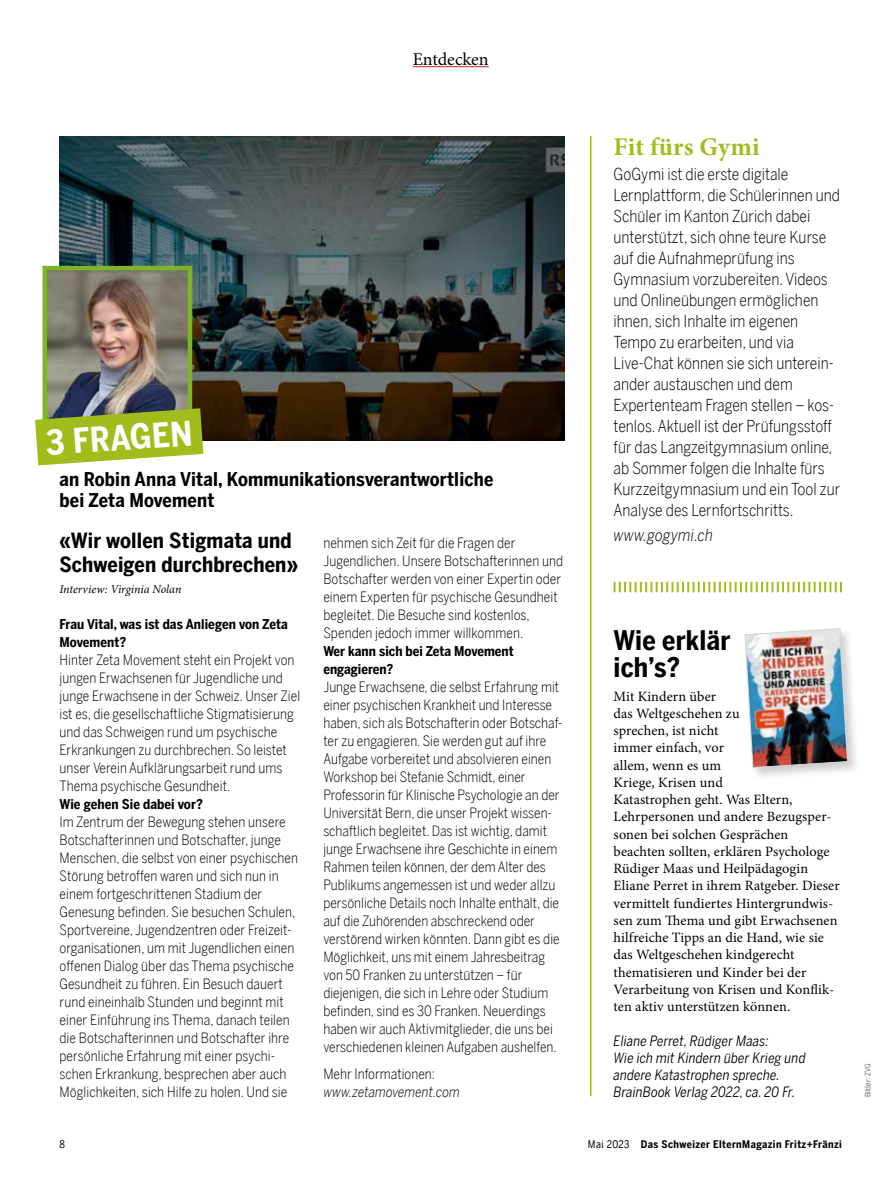
<style>
.page{position:relative;width:893px;height:1191px;background:#fff}
.page>*{position:absolute;margin:0;border:0;box-sizing:border-box;transform-origin:0 0}
.t1{font:700 34.05px "Benton Sans Cond";color:#fff}
.t2{font:700 27px/27px "Benton Sans Cond";letter-spacing:.005em;color:#000}
.t3{font:700 25.5px "Minion Pro";letter-spacing:.01em;color:#a0bd1b}
.t4{font:700 21px/24px "Benton Sans Cond";letter-spacing:.01em;color:#000}
.t5{font:700 18.9px/20.7px "Benton Sans Cond";letter-spacing:.01em;color:#000}
.t6{font:18px "Minion Pro";letter-spacing:-.005em;color:#000}
.t7{font:300 16.5px/21px "Benton Sans Cond";color:#000}
.t8{font:italic 300 16.5px "Benton Sans Cond";letter-spacing:.01em;color:#000}
.t9{font:300 14.25px/18px "Benton Sans Cond";color:#000}
.t10{font:14.25px/17.2px "Minion Pro";letter-spacing:.005em;color:#000}
.t11{font:italic 14.25px/17.2px "Benton Sans Cond";letter-spacing:.005em;color:#000}
.t12{font:italic 300 14.25px "Benton Sans Cond";letter-spacing:.005em;color:#000}
.t13{font:700 13.5px/18px "Benton Sans Cond";color:#000}
.t14{font:italic 12px "Minion Pro";letter-spacing:-.005em;color:#000}
.t15{font:700 10.5px "Benton Sans Cond";letter-spacing:.04em;color:#000}
.t16{font:10.5px "Benton Sans Cond";color:#000}
.t17{font:7.5px "Benton Sans Cond";letter-spacing:.01em;color:#6d6c6c}
.s1{font-weight:400}
</style>
<div class="page">
<hr style="left:413px;top:66px;width:76px;height:1px;background:#d22221">
<img style="left:60px;top:136px;width:505px;height:304px">
<img style="left:48px;top:271px;width:139px;height:137px">
<div style="left:43px;top:266px;width:149px;height:162px;border:4px solid #7eb528"></div>
<svg style="left:35px;top:408px;width:168px;height:57px;background:#a2ba3b"></svg>
<hr style="left:590px;top:136px;width:1px;height:960px;background:#a0bd1b">
<svg style="left:613px;top:582px;width:229px;height:10px"></svg>
<div style="left:743px;top:626px;width:118px;height:154px;background:#000;opacity:.2"></div>
<img style="left:745px;top:628px;width:103px;height:140px">
<p class="t6" style="left:413px;top:47px;width:78px">Entdecken</p>
<h1 class="t1" style="left:45px;top:423px;width:148px;rotate:-4deg">3 FRAGEN</h1>
<h3 class="t5" style="left:60px;top:468px;width:435px">an Robin Anna Vital, Kommunikationsverantwortliche bei Zeta Movement</h3>
<p class="t9" style="left:323px;top:534px;width:241px">nehmen sich Zeit für die Fragen der Jugendlichen. Unsere Botschafterinnen und Botschafter werden von einer Expertin oder einem Experten für psychische Gesundheit begleitet. Die Besuche sind kostenlos, Spenden jedoch immer willkommen.</p>
<p class="t13" style="left:323px;top:642px;width:192px">Wer kann sich bei Zeta Movement engagieren?</p>
<p class="t9" style="left:323px;top:678px;width:241px">Junge Erwachsene, die selbst Erfahrung mit einer psychischen Krankheit und Interesse haben, sich als Botschafterin oder Botschaf&shy;ter zu engagieren. Sie werden gut auf ihre Aufgabe vorbereitet und absolvieren einen Workshop bei Stefanie Schmidt, einer Professorin für Klinische Psychologie an der Universität Bern, die unser Projekt wissen&shy;schaftlich begleitet. Das ist wichtig, damit junge Erwachsene ihre Geschichte in einem Rahmen teilen können, der dem Alter des Publikums angemessen ist und weder allzu persönliche Details noch Inhalte enthält, die auf die Zuhörenden abschreckend oder verstörend wirken könnten. Dann gibt es die Möglichkeit, uns mit einem Jahresbeitrag von 50 Franken zu unterstützen – für diejenigen, die sich in Lehre oder Studium befinden, sind es 30 Franken. Neuerdings haben wir auch Aktivmitglieder, die uns bei verschiedenen kleinen Aufgaben aushelfen.</p>
<p class="t9" style="left:323px;top:1065px;width:113px">Mehr Informationen:</p>
<p class="t12" style="left:323px;top:1084px;width:138px">www.zetamovement.com</p>
<h3 class="t4" style="left:60px;top:528px;width:240px">«Wir wollen Stigmata und<br>Schweigen durchbrechen»</h3>
<p class="t14" style="left:60px;top:581px;width:123px">Interview: Virginia Nolan</p>
<p class="t13" style="left:60px;top:615px;width:230px">Frau Vital, was ist das Anliegen von Zeta<br>Movement?</p>
<p class="t9" style="left:60px;top:651px;width:242px">Hinter Zeta Movement steht ein Projekt von jungen Erwachsenen für Jugendliche und junge Erwachsene in der Schweiz. Unser Ziel ist es, die gesellschaftliche Stigmatisierung und das Schweigen rund um psychische Erkrankungen zu durchbrechen. So leistet unser Verein Aufklärungsarbeit rund ums Thema psychische Gesundheit.</p>
<p class="t13" style="left:60px;top:795px;width:145px">Wie gehen Sie dabei vor?</p>
<p class="t9" style="left:60px;top:813px;width:240px">Im Zentrum der Bewegung stehen unsere Botschafterinnen und Botschafter, junge Menschen, die selbst von einer psychischen Störung betroffen waren und sich nun in einem fortgeschrittenen Stadium der Genesung befinden. Sie besuchen Schulen, Sportvereine, Jugendzentren oder Freizeit&shy;organisationen, um mit Jugendlichen einen offenen Dialog über das Thema psychische Gesundheit zu führen. Ein Besuch dauert rund eineinhalb Stunden und beginnt mit einer Einführung ins Thema, danach teilen die Botschafterinnen und Botschafter ihre persönliche Erfahrung mit einer psychi&shy;schen Erkrankung, besprechen aber auch Möglichkeiten, sich Hilfe zu holen. Und sie</p>
<h3 class="t3" style="left:613px;top:131px;width:148px">Fit fürs Gymi</h3>
<p class="t7" style="left:613px;top:163px;width:228px">GoGymi ist die erste digitale<br>Lernplattform, die Schülerinnen und<br>Schüler im Kanton Zürich dabei unterstützt, sich ohne teure Kurse auf die Aufnahmeprüfung ins<br>Gymnasium vorzubereiten. Videos und Onlineübungen ermöglichen ihnen, sich Inhalte im eigenen<br>Tempo zu erarbeiten, und via<br>Live-Chat können sie sich unterein&shy;ander austauschen und dem<br>Expertenteam Fragen stellen – kos&shy;tenlos. Aktuell ist der Prüfungsstoff für das Langzeitgymnasium online, ab Sommer folgen die Inhalte fürs<br>Kurzzeitgymnasium und ein Tool zur<br>Analyse des Lernfortschritts.</p>
<p class="t8" style="left:613px;top:526px;width:101px">www.gogymi.ch</p>
<h2 class="t2" style="left:613px;top:627px;width:118px">Wie erklär ich’s?</h2>
<p class="t10" style="left:613px;top:687px;width:228px">Mit Kindern über<br>das Weltgeschehen zu<br>sprechen, ist nicht<br>immer einfach, vor<br>allem, wenn es um<br>Kriege, Krisen und<br>Katastrophen geht. Was Eltern,<br>Lehrpersonen und andere Bezugsper&shy;sonen bei solchen Gesprächen beachten sollten, erklären Psychologe<br>Rüdiger Maas und Heilpädagogin<br>Eliane Perret in ihrem Ratgeber. Dieser vermittelt fundiertes Hintergrundwis&shy;sen zum Thema und gibt Erwachsenen hilfreiche Tipps an die Hand, wie sie das Weltgeschehen kindgerecht thematisieren und Kinder bei der<br>Verarbeitung von Krisen und Konflik&shy;ten aktiv unterstützen können.</p>
<p class="t11" style="left:613px;top:1031px;width:194px">Eliane Perret, Rüdiger Maas:<br>Wie ich mit Kindern über Krieg und andere Katastrophen spreche.<br>BrainBook Verlag 2022, ca. 20 Fr.</p>
<p class="t16" style="left:60px;top:1138px;width:7px">8</p>
<p class="t15" style="left:588px;top:1138px;width:255px"><span class="s1">Mai 2023</span> Das Schweizer ElternMagazin Fritz+Fränzi</p>
<p class="t17" style="left:863px;top:1097px;width:35px;rotate:-90deg">Bilder: ZVG</p>
</div>
